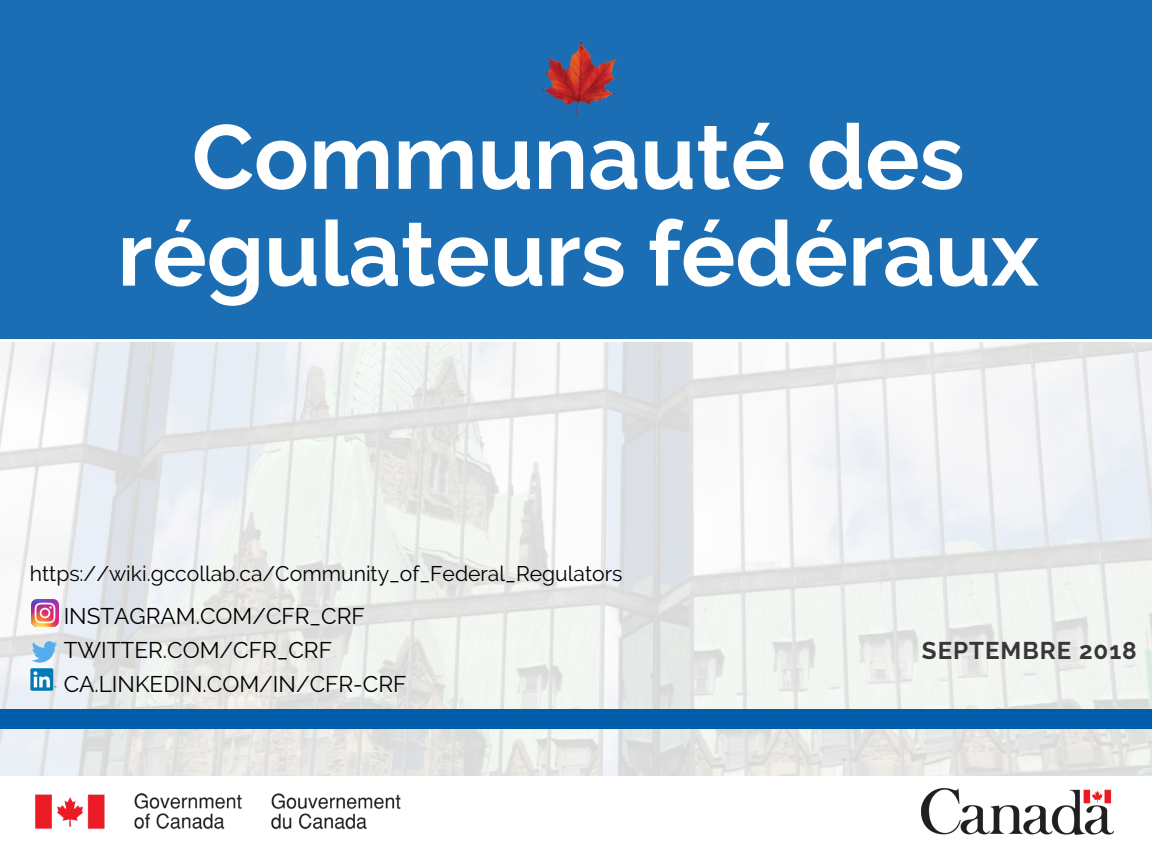
<style>
.page{position:relative;width:1152px;height:864px;background:#fff}
.page>*{position:absolute;margin:0;border:0;box-sizing:border-box;transform-origin:0 0}
.t1{font:700 90.6px/96.8px "Raleway";color:#fff;text-align:center}
.t2{font:700 24.15px "Raleway";letter-spacing:.04em;color:#373737}
.t3{font:22.65px/33.8px "Raleway";color:#000}
.t4{font:21.15px "Raleway";color:#000}
</style>
<div class="page">
<div style="left:0;top:0;width:1152px;height:339px;background:#1b6eb3"></div>
<img style="left:0;top:342px;width:1152px;height:433px">
<div style="left:0;top:710px;width:1152px;height:19px;background:#005daa"></div>
<img style="left:540px;top:40px;width:78px;height:76px">
<svg style="left:32px;top:641px;width:25px;height:22px"></svg>
<svg style="left:30px;top:668px;width:23px;height:23px"></svg>
<svg style="left:34px;top:671px;width:22px;height:16px"></svg>
<img style="left:921px;top:788px;width:193px;height:47px">
<img style="left:35px;top:793px;width:366px;height:37px">
<img style="left:32px;top:600px;width:26px;height:27px">
<h1 class="t1" style="left:117px;top:109px;width:923px">Communauté des régulateurs fédéraux</h1>
<p class="t4" style="left:30px;top:561px;width:594px">https://wiki.gccollab.ca/Community_of_Federal_Regulators</p>
<p class="t3" style="left:64px;top:599px;width:344px">INSTAGRAM.COM/CFR_CRF<br>TWITTER.COM/CFR_CRF<br>CA.LINKEDIN.COM/IN/CFR-CRF</p>
<p class="t2" style="left:922px;top:637px;width:216px">SEPTEMBRE 2018</p>
</div>
